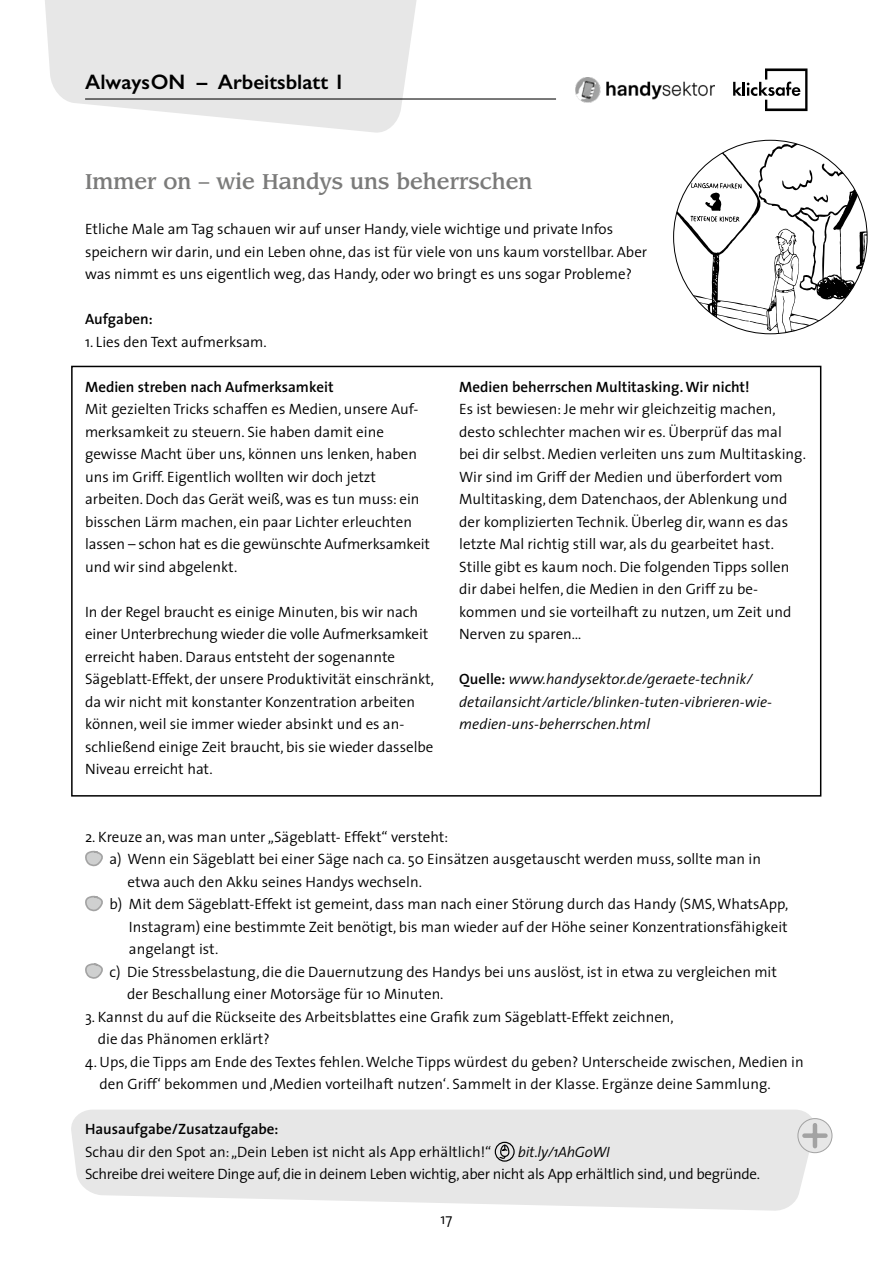
<style>
.page{position:relative;width:893px;height:1263px;background:#fff}
.page>*{position:absolute;margin:0;border:0;box-sizing:border-box;transform-origin:0 0}
.t1{font:500 21px "Leawood";color:#7b7b7a}
.t2{font:600 21px "Gill Sans";color:#000}
.t3{font:300 15px/22.5px "The Sans";color:#000}
.t4{font:italic 300 15px/22.5px "The Sans";color:#000}
.t5{font:600 15px "The Sans";color:#000}
.t6{font:300 15px "The Sans";letter-spacing:-.02em;color:#000}
.t7{font:italic 300 15px "The Sans";letter-spacing:-.02em;color:#000}
.s1{font-weight:600;font-style:normal}
</style>
<div class="page">
<svg style="left:45px;top:0;width:372px;height:133px;fill:#e7e7e7"></svg>
<svg style="left:71px;top:1110px;width:746px;height:101px;background:#e9e9e9"></svg>
<div style="left:71px;top:366px;width:750px;height:430px;border:2px solid #000"></div>
<svg style="left:85px;top:850px;width:18px;height:17px"></svg>
<svg style="left:85px;top:895px;width:18px;height:17px"></svg>
<svg style="left:85px;top:963px;width:18px;height:16px"></svg>
<div style="left:495px;top:1142px;width:20px;height:20px;border:1px solid #000;border-radius:50%"></div>
<svg style="left:499px;top:1144px;width:11px;height:16px"></svg>
<svg style="left:677px;top:140px;width:191px;height:194px"></svg>
<svg style="left:798px;top:1118px;width:34px;height:35px"></svg>
<div style="left:797px;top:1118px;width:35px;height:35px;border:1px solid #a3a3a3;border-radius:50%"></div>
<hr style="left:813px;top:1125px;width:4px;height:21px;background:#a3a3a3">
<div style="left:804px;top:1133px;width:21px;height:5px;background:#a3a3a3"></div>
<hr style="left:85px;top:98px;width:471px;height:2px;background:#000">
<img style="left:575px;top:77px;width:140px;height:26px">
<svg style="left:733px;top:68px;width:74px;height:43px"></svg>
<h1 class="t2" style="left:85px;top:70px;width:261px">Always ON – Arbeitsblatt 1</h1>
<h1 class="t1" style="left:85px;top:169px;width:449px">Immer on – wie Handys uns beherrschen</h1>
<p class="t3" style="left:85px;top:217px;width:564px">Etliche Male am Tag schauen wir auf unser Handy, viele wichtige und private Infos speichern wir darin, und ein Leben ohne, das ist für viele von uns kaum vorstellbar. Aber was nimmt es uns eigentlich weg, das Handy, oder wo bringt es uns sogar Probleme?</p>
<p class="t5" style="left:85px;top:306px;width:69px">Aufgaben:</p>
<p class="t3" style="left:85px;top:330px;width:183px">1. Lies den Text aufmerksam.</p>
<p class="t5" style="left:85px;top:374px;width:250px">Medien streben nach Aufmerksamkeit</p>
<p class="t3" style="left:85px;top:397px;width:347px">Mit gezielten Tricks schaffen es Medien, unsere Auf&shy;merksamkeit zu steuern. Sie haben damit eine gewisse Macht über uns, können uns lenken, haben uns im Griff. Eigentlich wollten wir doch jetzt arbeiten. Doch das Gerät weiß, was es tun muss: ein bisschen Lärm machen, ein paar Lichter erleuchten lassen – schon hat es die gewünschte Aufmerksamkeit und wir sind abgelenkt.</p>
<p class="t3" style="left:85px;top:600px;width:351px">In der Regel braucht es einige Minuten, bis wir nach einer Unterbrechung wieder die volle Aufmerksamkeit erreicht haben. Daraus entsteht der sogenannte Sägeblatt-Effekt, der unsere Produktivität einschränkt, da wir nicht mit konstanter Konzentration arbeiten können, weil sie immer wieder absinkt und es an&shy;schließend einige Zeit braucht, bis sie wieder dasselbe Niveau erreicht hat.</p>
<p class="t5" style="left:459px;top:374px;width:292px">Medien beherrschen Multitasking. Wir nicht!</p>
<p class="t3" style="left:459px;top:397px;width:348px">Es ist bewiesen: Je mehr wir gleichzeitig machen, desto schlechter machen wir es. Überprüf das mal<br>bei dir selbst. Medien verleiten uns zum Multitasking.<br>Wir sind im Griff der Medien und überfordert vom Multitasking, dem Datenchaos, der Ablenkung und der komplizierten Technik. Überleg dir, wann es das letzte Mal richtig still war, als du gearbeitet hast.<br>Stille gibt es kaum noch. Die folgenden Tipps sollen dir dabei helfen, die Medien in den Griff zu be&shy;kommen und sie vorteilhaft zu nutzen, um Zeit und Nerven zu sparen…</p>
<p class="t4" style="left:459px;top:667px;width:314px"><span class="s1">Quelle:</span> www.handysektor.de/geraete-technik/ detailansicht/article/blinken-tuten-vibrieren-wie&shy;medien-uns-beherrschen.html</p>
<p class="t3" style="left:85px;top:825px;width:365px">2. Kreuze an, was man unter „Sägeblatt- Effekt“ versteht:</p>
<p class="t3" style="left:110px;top:847px;width:653px">a) Wenn ein Sägeblatt bei einer Säge nach ca. 50 Einsätzen ausgetauscht werden muss, sollte man in</p>
<p class="t3" style="left:128px;top:870px;width:296px">etwa auch den Akku seines Handys wechseln.</p>
<p class="t3" style="left:110px;top:892px;width:680px">b) Mit dem Sägeblatt-Effekt ist gemeint, dass man nach einer Störung durch das Handy (SMS, WhatsApp,</p>
<p class="t3" style="left:129px;top:915px;width:660px">Instagram) eine bestimmte Zeit benötigt, bis man wieder auf der Höhe seiner Konzentrationsfähigkeit</p>
<p class="t3" style="left:129px;top:937px;width:91px">angelangt ist.</p>
<p class="t3" style="left:110px;top:960px;width:669px">c) Die Stressbelastung, die die Dauernutzung des Handys bei uns auslöst, ist in etwa zu vergleichen mit</p>
<p class="t3" style="left:127px;top:982px;width:318px">der Beschallung einer Motorsäge für 10 Minuten.</p>
<p class="t3" style="left:98px;top:1005px;width:577px;text-indent:-13px">3. Kannst du auf die Rückseite des Arbeitsblattes eine Grafik zum Sägeblatt-Effekt zeichnen, die das Phänomen erklärt?</p>
<p class="t3" style="left:100px;top:1050px;width:706px;text-indent:-15px">4. Ups, die Tipps am Ende des Textes fehlen. Welche Tipps würdest du geben? Unterscheide zwischen‚ Medien in den Griff‘ bekommen und ‚Medien vorteilhaft nutzen‘. Sammelt in der Klasse. Ergänze deine Sammlung.</p>
<p class="t5" style="left:85px;top:1116px;width:195px">Hausaufgabe/Zusatzaufgabe:</p>
<p class="t3" style="left:85px;top:1140px;width:408px">Schau dir den Spot an: „Dein Leben ist nicht als App erhältlich!“</p>
<p class="t7" style="left:518px;top:1139px;width:94px">bit.ly/1AhGoWI</p>
<p class="t6" style="left:85px;top:1162px;width:677px">Schreibe drei weitere Dinge auf, die in deinem Leben wichtig, aber nicht als App erhältlich sind, und begründe.</p>
<p class="t3" style="left:440px;top:1207px;width:13px">17</p>
</div>
